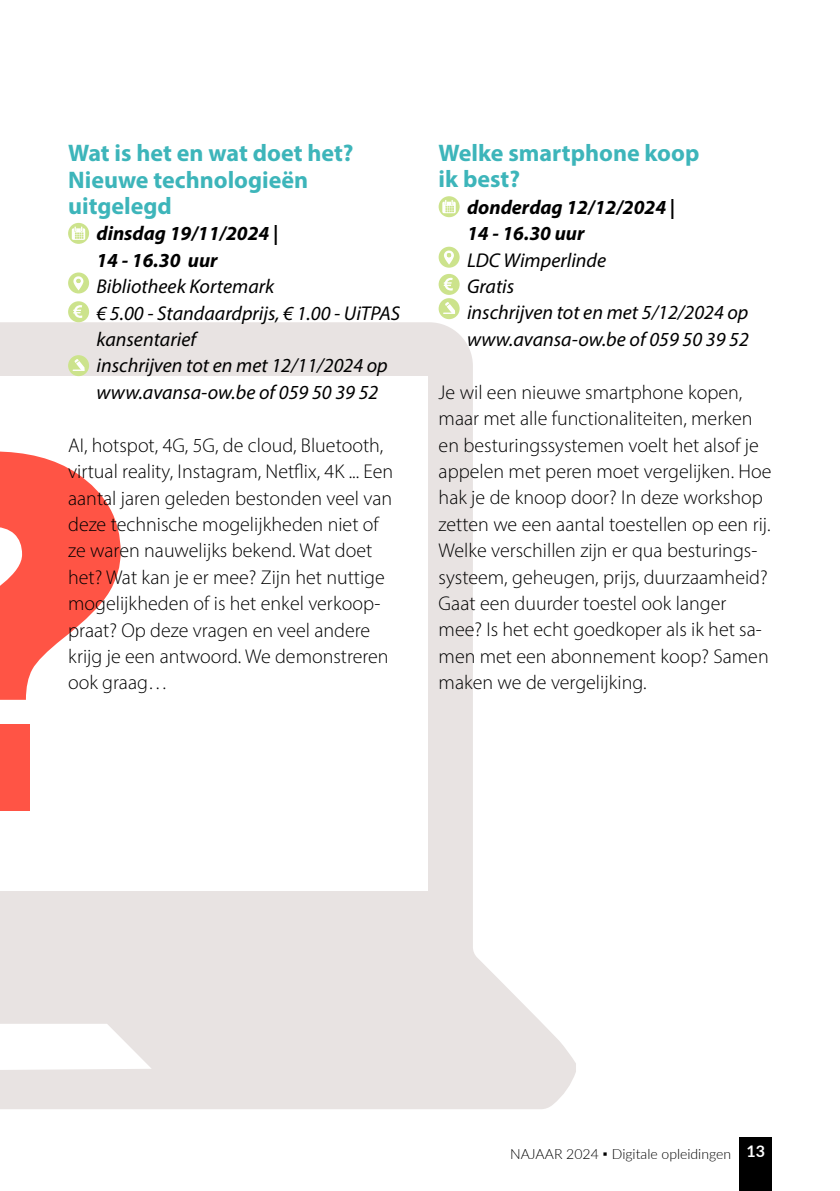
<style>
.page{position:relative;width:840px;height:1191px;background:#fff}
.page>*{position:absolute;margin:0;border:0;box-sizing:border-box;transform-origin:0 0}
.t1{font:700 24px/26.4px "Myriad Pro";color:#3db5ba}
.t2{font:300 20px/26.4px "Myriad Pro";color:#000}
.t3{font:italic 20px/26.4px "Myriad Pro";color:#000}
.t4{font:italic 700 20px/26.4px "Myriad Pro";color:#000}
.t5{font:300 14px "Lato";color:#000}
.s1{font-weight:700;font-size:16px;color:#fff}
</style>
<div class="page">
<svg style="left:0;top:322px;width:575px;height:787px;fill:#e8e3e2"></svg>
<div style="left:0;top:376px;width:427px;height:514px;background:#fff"></div>
<svg style="left:0;top:451px;width:121px;height:249px"></svg>
<div style="left:0;top:724px;width:29px;height:86px;background:#ff5445"></div>
<div style="left:739px;top:1137px;width:32px;height:54px;background:#000"></div>
<svg style="left:68px;top:223px;width:21px;height:21px"></svg>
<svg style="left:72px;top:226px;width:13px;height:14px"></svg>
<div style="left:68px;top:272px;width:21px;height:21px;background:#cce38c;border-radius:50%"></div>
<svg style="left:73px;top:276px;width:10px;height:14px"></svg>
<div style="left:68px;top:355px;width:21px;height:21px;background:#cce38c;border-radius:50%"></div>
<svg style="left:73px;top:359px;width:12px;height:12px"></svg>
<div style="left:68px;top:301px;width:21px;height:21px;background:#cce38c;border-radius:50%"></div>
<svg style="left:73px;top:305px;width:9px;height:13px"></svg>
<svg style="left:438px;top:196px;width:21px;height:21px"></svg>
<svg style="left:442px;top:200px;width:13px;height:13px"></svg>
<div style="left:438px;top:247px;width:21px;height:21px;background:#cce38c;border-radius:50%"></div>
<svg style="left:444px;top:250px;width:10px;height:15px"></svg>
<div style="left:438px;top:298px;width:21px;height:21px;background:#cce38c;border-radius:50%"></div>
<svg style="left:443px;top:302px;width:12px;height:12px"></svg>
<div style="left:438px;top:274px;width:21px;height:21px;background:#cce38c;border-radius:50%"></div>
<svg style="left:443px;top:278px;width:9px;height:12px"></svg>
<p class="t1" style="left:68px;top:139px;width:287px">Wat is het en wat doet het?<br>Nieuwe technologieën uitgelegd</p>
<p class="t4" style="left:96px;top:220px;width:183px">dinsdag 19/11/2024 |<br>14 - 16.30 uur</p>
<p class="t3" style="left:96px;top:273px;width:305px">Bibliotheek Kortemark<br>€ 5.00 - Standaardprijs, € 1.00 - UiTPAS kansentarief<br>inschrijven tot en met 12/11/2024 op www.avansa-ow.be of 059 50 39 52</p>
<p class="t2" style="left:68px;top:432px;width:326px">AI, hotspot, 4G, 5G, de cloud, Bluetooth, virtual reality, Instagram, Netflix, 4K ... Een aantal jaren geleden bestonden veel van deze technische mogelijkheden niet of ze waren nauwelijks bekend. Wat doet het? Wat kan je er mee? Zijn het nuttige mogelijkheden of is het enkel verkoop&shy;praat? Op deze vragen en veel andere krijg je een antwoord. We demonstreren ook graag…</p>
<p class="t1" style="left:438px;top:139px;width:262px">Welke smartphone koop ik best?</p>
<p class="t4" style="left:466px;top:193px;width:209px">donderdag 12/12/2024 |<br>14 - 16.30 uur</p>
<p class="t3" style="left:466px;top:246px;width:283px">LDC Wimperlinde<br>Gratis<br>inschrijven tot en met 5/12/2024 op www.avansa-ow.be of 059 50 39 52</p>
<p class="t2" style="left:438px;top:378px;width:334px">Je wil een nieuwe smartphone kopen, maar met alle functionaliteiten, merken en besturingssystemen voelt het alsof je appelen met peren moet vergelijken. Hoe hak je de knoop door? In deze workshop zetten we een aantal toestellen op een rij.<br>Welke verschillen zijn er qua besturings&shy;systeem, geheugen, prijs, duurzaamheid?<br>Gaat een duurder toestel ook langer mee? Is het echt goedkoper als ik het sa&shy;men met een abonnement koop? Samen maken we de vergelijking.</p>
<p class="t5" style="left:510px;top:1144px;width:256px">NAJAAR 2024 ▪ Digitale opleidingen <span class="s1">13</span></p>
</div>
